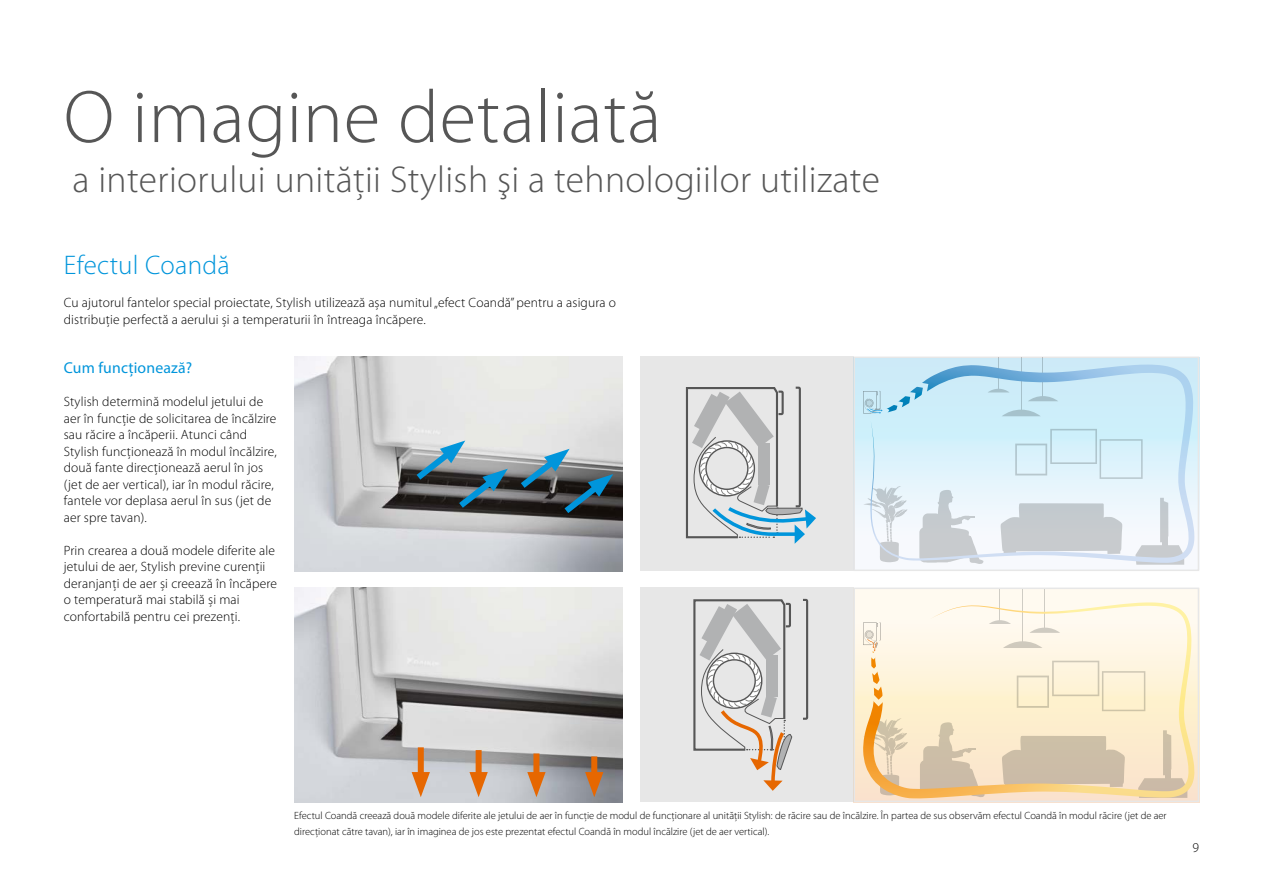
<style>
.page{position:relative;width:1263px;height:893px;background:#fff}
.page>*{position:absolute;margin:0;border:0;box-sizing:border-box;transform-origin:0 0}
.t1{font:300 75px "Myriad Pro";letter-spacing:.01em;color:#565656}
.t2{font:300 37.5px "Myriad Pro";letter-spacing:.01em;color:#565656}
.t3{font:300 27px "Myriad Pro";letter-spacing:.01em;color:#0095db}
.t4{font:15.75px "Myriad Pro";letter-spacing:.01em;color:#0095db}
.t5{font:300 13.5px/16.5px "Myriad Pro";letter-spacing:.01em;color:#000}
.t6{font:300 10.5px/16.5px "Myriad Pro";color:#000}
</style>
<div class="page">
<div style="left:640px;top:357px;width:213px;height:214px;background:#e7e7e7"></div>
<div style="left:640px;top:588px;width:213px;height:214px;background:#e7e7e7"></div>
<svg style="left:803px;top:598px;width:6px;height:122px"></svg>
<svg style="left:693px;top:599px;width:99px;height:192px"></svg>
<img style="left:294px;top:357px;width:329px;height:214px">
<svg style="left:410px;top:440px;width:98px;height:74px;background:#6e7f87"></svg>
<svg style="left:514px;top:449px;width:99px;height:70px;background:#596a72"></svg>
<img style="left:294px;top:588px;width:329px;height:214px">
<div style="left:418px;top:747px;width:6px;height:35px;background:#e66701"></div>
<svg style="left:412px;top:772px;width:18px;height:25px"></svg>
<div style="left:476px;top:750px;width:6px;height:32px;background:#e66701"></div>
<svg style="left:469px;top:772px;width:19px;height:25px"></svg>
<div style="left:533px;top:753px;width:6px;height:29px;background:#e66701"></div>
<svg style="left:527px;top:772px;width:19px;height:25px"></svg>
<div style="left:591px;top:756px;width:6px;height:26px;background:#e66701"></div>
<svg style="left:585px;top:772px;width:18px;height:25px"></svg>
<div style="left:853px;top:357px;width:345px;height:213px;background:linear-gradient(to bottom,#c2eaf8,#fcfbfe)"></div>
<svg style="left:863px;top:486px;width:7px;height:76px"></svg>
<svg style="left:1135px;top:563px;width:49px;height:2px"></svg>
<hr style="left:1021px;top:357px;width:1px;height:53px;background:#cfd0d0">
<hr style="left:998px;top:357px;width:1px;height:32px;background:#cfd0d0">
<hr style="left:1042px;top:357px;width:1px;height:39px;background:#cfd0d0">
<hr style="left:861px;top:386px;width:2px;height:30px;background:#fff">
<svg style="left:870px;top:365px;width:324px;height:198px;background:#d3e7f1"></svg>
<svg style="left:863px;top:382px;width:65px;height:39px;background:#b9e1f0"></svg>
<div style="left:853px;top:588px;width:345px;height:213px;background:linear-gradient(to bottom,#fffef1,#fae3c2)"></div>
<hr style="left:1022px;top:588px;width:1px;height:53px;background:#cfd0d0">
<hr style="left:1000px;top:588px;width:1px;height:32px;background:#cfd0d0">
<hr style="left:1044px;top:588px;width:1px;height:40px;background:#cfd0d0">
<hr style="left:861px;top:617px;width:2px;height:31px;background:#fff">
<svg style="left:863px;top:602px;width:332px;height:196px;background:#f5e6c9"></svg>
<svg style="left:863px;top:622px;width:24px;height:84px;background:#f8e6c6"></svg>
<div style="left:853px;top:588px;width:346px;height:214px;border:2px solid #e7e7e7"></div>
<svg style="left:685px;top:386px;width:131px;height:158px"></svg>
<h1 class="t1" style="left:64px;top:76px;width:599px">O imagine detaliată</h1>
<h2 class="t2" style="left:72px;top:158px;width:809px">a interiorului unităţii Stylish şi a tehnologiilor utilizate</h2>
<h3 class="t3" style="left:64px;top:250px;width:167px">Efectul Coandă</h3>
<p class="t5" style="left:64px;top:295px;width:554px">Cu ajutorul fantelor special proiectate, Stylish utilizează așa numitul „efect Coandă” pentru a asigura o distribuție perfectă a aerului și a temperaturii în întreaga încăpere.</p>
<p class="t4" style="left:64px;top:358px;width:130px">Cum funcționează?</p>
<p class="t5" style="left:64px;top:394px;width:214px">Stylish determină modelul jetului de aer în funcție de solicitarea de încălzire sau răcire a încăperii. Atunci când Stylish funcționează în modul încălzire, două fante direcționează aerul în jos (jet de aer vertical), iar în modul răcire, fantele vor deplasa aerul în sus (jet de aer spre tavan).</p>
<p class="t5" style="left:64px;top:542px;width:215px">Prin crearea a două modele diferite ale jetului de aer, Stylish previne curenții deranjanți de aer și creează în încăpere o temperatură mai stabilă și mai confortabilă pentru cei prezenți.</p>
<p class="t6" style="left:294px;top:807px;width:874px">Efectul Coandă creează două modele diferite ale jetului de aer în funcție de modul de funcționare al unităţii Stylish: de răcire sau de încălzire. În partea de sus observăm efectul Coandă în modul răcire (jet de aer direcționat către tavan), iar în imaginea de jos este prezentat efectul Coandă în modul încălzire (jet de aer vertical).</p>
<p class="t5" style="left:1192px;top:839px;width:8px">9</p>
</div>
